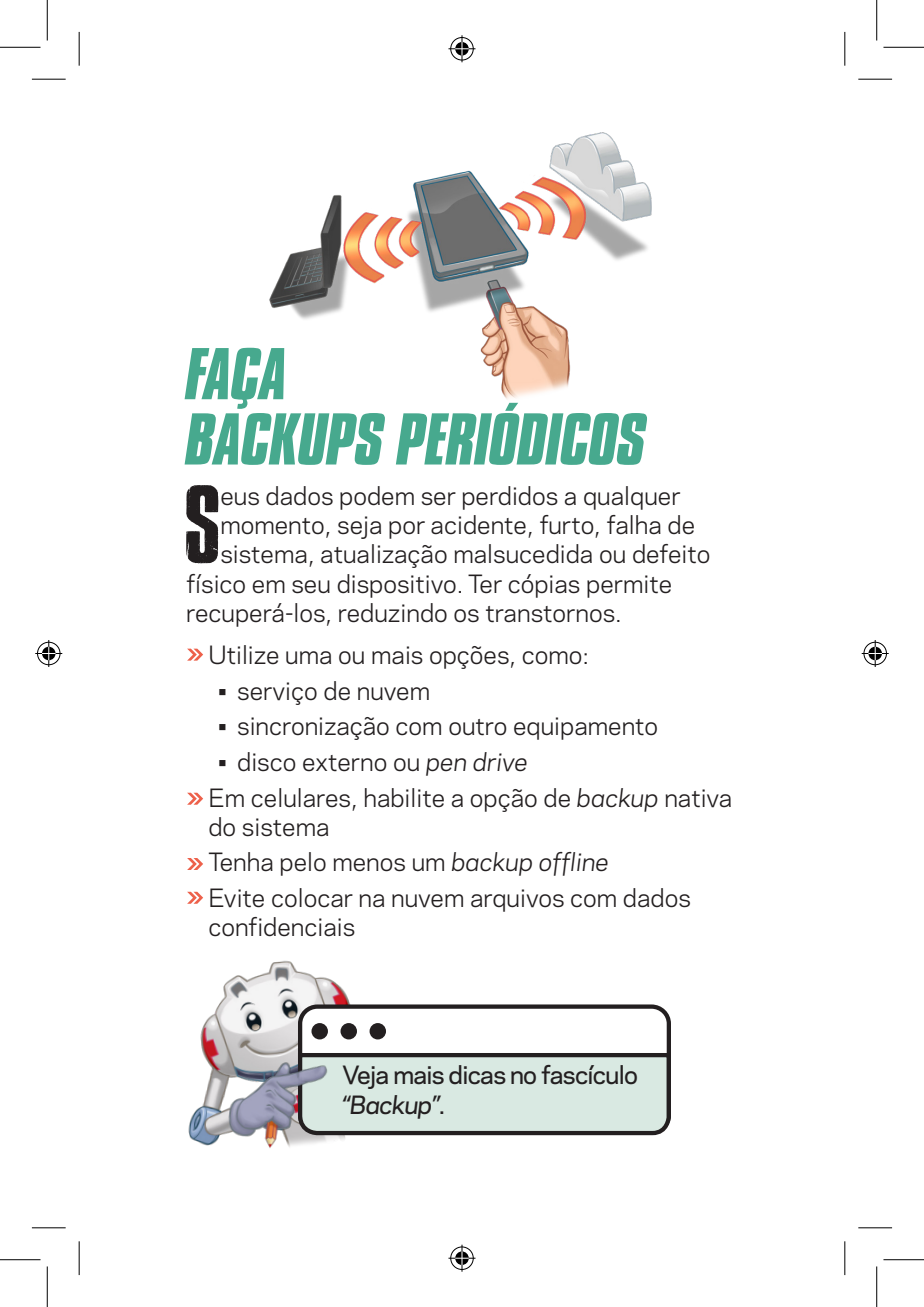
<style>
.page{position:relative;width:924px;height:1307px;background:#fff}
.page>*{position:absolute;margin:0;border:0;box-sizing:border-box;transform-origin:0 0}
.t1{font:92.92px "Cross Town";color:#231f20}
.t2{font:italic 700 63px "Compacta BT";letter-spacing:-.01em;color:#47a98e}
.t3{font:23.62px/29.2px "Galaxie Polaris";color:#231f20}
.t4{font:500 23.62px/29.2px "Galaxie Polaris";letter-spacing:-.03em;color:#231f20}
.s1{font-style:italic}
</style>
<div class="page">
<svg style="left:187px;top:648px;width:16px;height:12px"></svg>
<svg style="left:187px;top:792px;width:16px;height:12px"></svg>
<svg style="left:187px;top:858px;width:16px;height:12px"></svg>
<svg style="left:187px;top:891px;width:16px;height:12px"></svg>
<div style="left:298px;top:1004px;width:373px;height:130px;border:4px solid #231f20;border-radius:17px"></div>
<svg style="left:466px;top:1050px;width:205px;height:86px;background:#c5d2cc"></svg>
<img style="left:188px;top:960px;width:278px;height:188px">
<img style="left:269px;top:132px;width:383px;height:268px">
<hr style="left:32px;top:79px;width:34px;height:1px;background:#000">
<hr style="left:858px;top:79px;width:34px;height:1px;background:#000">
<hr style="left:32px;top:1227px;width:34px;height:1px;background:#000">
<hr style="left:858px;top:1227px;width:34px;height:1px;background:#000">
<hr style="left:79px;top:32px;width:1px;height:34px;background:#000">
<hr style="left:79px;top:1241px;width:1px;height:33px;background:#000">
<hr style="left:844px;top:32px;width:1px;height:34px;background:#000">
<hr style="left:844px;top:1241px;width:1px;height:33px;background:#000">
<hr style="left:0;top:47px;width:40px;height:1px;background:#000">
<hr style="left:883px;top:47px;width:41px;height:1px;background:#000">
<hr style="left:0;top:1259px;width:40px;height:1px;background:#000">
<hr style="left:883px;top:1259px;width:41px;height:1px;background:#000">
<hr style="left:47px;top:0;width:1px;height:41px;background:#000">
<hr style="left:47px;top:1266px;width:1px;height:40px;background:#000">
<hr style="left:876px;top:0;width:1px;height:41px;background:#000">
<hr style="left:876px;top:1266px;width:1px;height:40px;background:#000">
<svg style="left:448px;top:35px;width:27px;height:27px"></svg>
<svg style="left:448px;top:1244px;width:27px;height:27px"></svg>
<svg style="left:35px;top:640px;width:27px;height:27px"></svg>
<svg style="left:861px;top:640px;width:27px;height:27px"></svg>
<p class="t2" style="left:186px;top:336px;width:103px">FAÇA</p>
<p class="t2" style="left:186px;top:401px;width:462px">BACKUPS PERIÓDICOS</p>
<p class="t1" style="left:186px;top:484px;width:36px">S</p>
<p class="t3" style="left:220px;top:480px;width:462px">eus dados podem ser perdidos a qualquer</p>
<p class="t3" style="left:220px;top:509px;width:476px">momento, seja por acidente, furto, falha de</p>
<p class="t3" style="left:220px;top:538px;width:491px">sistema, atualização malsucedida ou defeito</p>
<p class="t3" style="left:186px;top:567px;width:487px">físico em seu dispositivo. Ter cópias permite</p>
<p class="t3" style="left:186px;top:597px;width:437px">recuperá-los, reduzindo os transtornos.</p>
<p class="t3" style="left:208px;top:639px;width:382px">Utilize uma ou mais opções, como:</p>
<p class="t3" style="left:218px;top:674px;width:213px">• serviço de nuvem</p>
<p class="t3" style="left:218px;top:710px;width:442px">• sincronização com outro equipamento</p>
<p class="t3" style="left:218px;top:745px;width:311px">• disco externo ou <span class="s1">pen drive</span></p>
<p class="t3" style="left:208px;top:781px;width:525px">Em celulares, habilite a opção de <span class="s1">backup</span> nativa do sistema</p>
<p class="t3" style="left:208px;top:846px;width:402px">Tenha pelo menos um <span class="s1">backup offline</span></p>
<p class="t3" style="left:208px;top:882px;width:484px">Evite colocar na nuvem arquivos com dados confidenciais</p>
<p class="t4" style="left:342px;top:1059px;width:297px">Veja mais dicas no fascículo <span class="s1">“Backup”</span>.</p>
</div>
